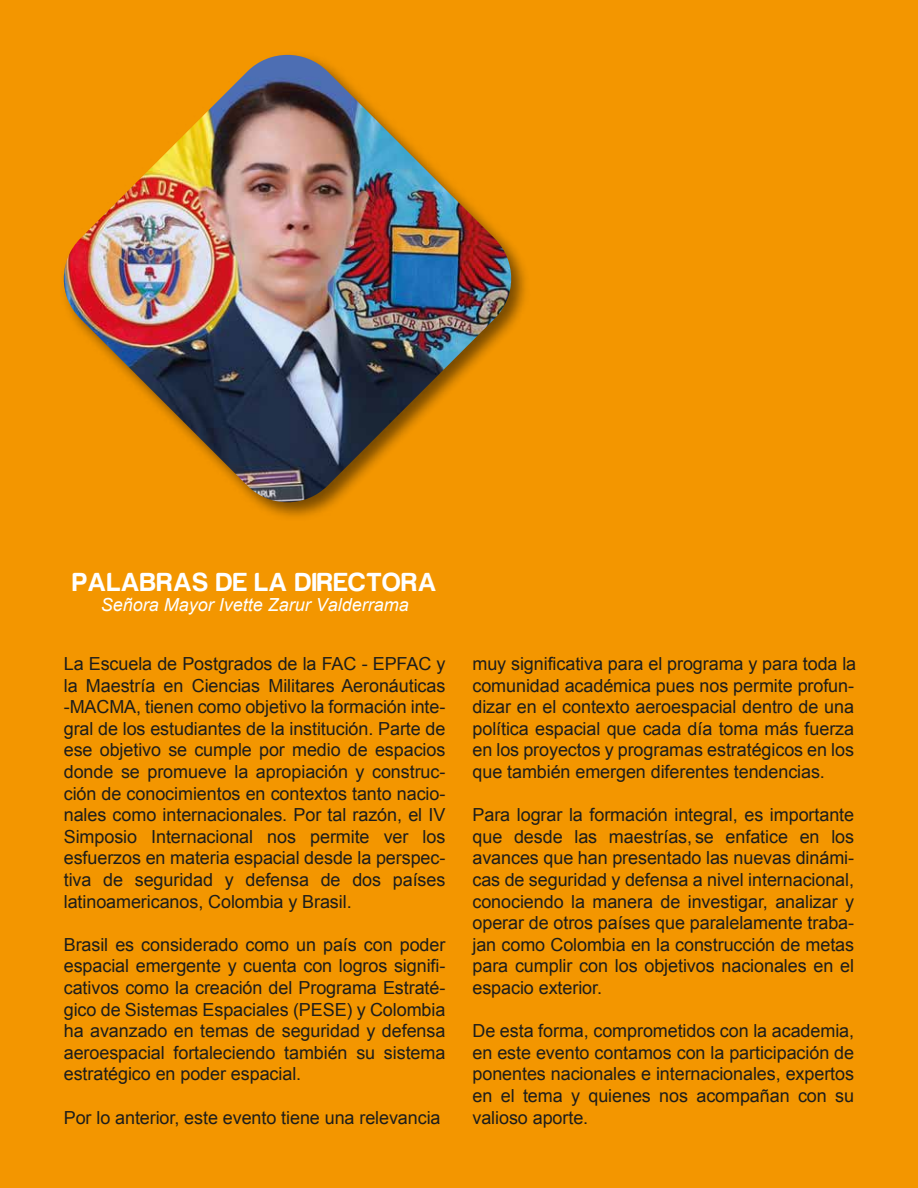
<style>
.page{position:relative;width:918px;height:1188px;background:#f39600}
.page>*{position:absolute;margin:0;border:0;box-sizing:border-box;transform-origin:0 0}
.t1{font:27px "Harabara";letter-spacing:.035em;color:#fff}
.t2{font:18px/21.6px "Arial";letter-spacing:-.005em;color:#1d1d1b;text-align:justify}
.t3{font:italic 18px "Arial";color:#fff}
</style>
<div class="page">
<img style="left:63px;top:55px;width:454px;height:453px">
<h1 class="t1" style="left:73px;top:568px;width:365px">PALABRAS DE LA DIRECTORA</h1>
<p class="t3" style="left:101px;top:593px;width:310px">Señora Mayor Ivette Zarur Valderrama</p>
<p class="t2" style="left:64px;top:653px;width:383px">La Escuela de Postgrados de la FAC - EPFAC y la Maestría en Ciencias Militares Aeronáuticas -MACMA, tienen como objetivo la formación inte&shy;gral de los estudiantes de la institución. Parte de ese objetivo se cumple por medio de espacios donde se promueve la apropiación y construc&shy;ción de conocimientos en contextos tanto nacio&shy;nales como internacionales. Por tal razón, el IV Simposio Internacional nos permite ver los esfuerzos en materia espacial desde la perspec&shy;tiva de seguridad y defensa de dos países latinoamericanos, Colombia y Brasil.</p>
<p class="t2" style="left:64px;top:934px;width:383px">Brasil es considerado como un país con poder espacial emergente y cuenta con logros signifi&shy;cativos como la creación del Programa Estraté&shy;gico de Sistemas Espaciales (PESE) y Colombia ha avanzado en temas de seguridad y defensa aeroespacial fortaleciendo también su sistema estratégico en poder espacial.</p>
<p class="t2" style="left:64px;top:1107px;width:378px">Por lo anterior, este evento tiene una relevancia</p>
<p class="t2" style="left:473px;top:653px;width:385px;text-align:left">muy significativa para el programa y para toda la comunidad académica pues nos permite profun&shy;dizar en el contexto aeroespacial dentro de una política espacial que cada día toma más fuerza en los proyectos y programas estratégicos en los que también emergen diferentes tendencias.</p>
<p class="t2" style="left:473px;top:804px;width:383px">Para lograr la formación integral, es importante que desde las maestrías, se enfatice en los avances que han presentado las nuevas dinámi&shy;cas de seguridad y defensa a nivel internacional, conociendo la manera de investigar, analizar y operar de otros países que paralelamente traba&shy;jan como Colombia en la construcción de metas para cumplir con los objetivos nacionales en el espacio exterior.</p>
<p class="t2" style="left:473px;top:1020px;width:383px">De esta forma, comprometidos con la academia, en este evento contamos con la participación de ponentes nacionales e internacionales, expertos en el tema y quienes nos acompañan con su valioso aporte.</p>
</div>
